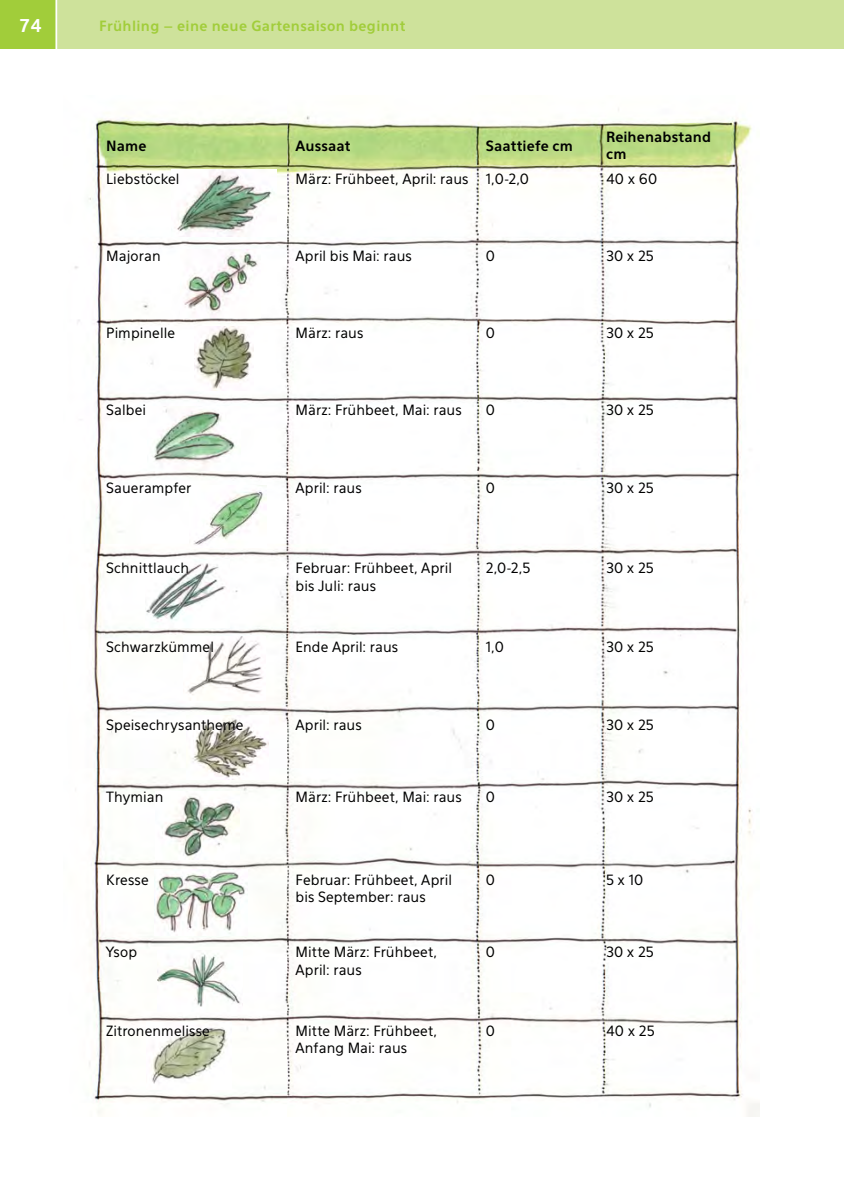
<style>
.page{position:relative;width:844px;height:1191px;background:#fff}
.page>*{position:absolute;margin:0;border:0;box-sizing:border-box;transform-origin:0 0}
.t1{font:700 17.5px "Eau Sans";color:#fff}
.t2{font:14px/17.5px "Eau Sans";letter-spacing:.01em;color:#000}
.t3{font:700 14px/17.5px "Eau Sans";letter-spacing:.005em;color:#000}
.t4{font:700 14px "Eau Sans";letter-spacing:.025em;color:#a1cd3a}
</style>
<div class="page">
<img style="left:74px;top:108px;width:685px;height:1008px">
<img style="left:171px;top:170px;width:105px;height:67px">
<img style="left:181px;top:249px;width:79px;height:68px">
<img style="left:194px;top:326px;width:59px;height:64px">
<img style="left:148px;top:407px;width:92px;height:63px">
<img style="left:190px;top:485px;width:76px;height:63px">
<img style="left:145px;top:559px;width:85px;height:68px">
<img style="left:184px;top:636px;width:81px;height:65px">
<img style="left:186px;top:716px;width:82px;height:63px">
<img style="left:156px;top:791px;width:84px;height:68px">
<img style="left:155px;top:869px;width:93px;height:66px">
<img style="left:158px;top:950px;width:84px;height:61px">
<img style="left:146px;top:1022px;width:85px;height:67px">
<div style="left:0;top:0;width:843px;height:48px;background:#cee29b"></div>
<div style="left:0;top:0;width:56px;height:48px;background:#a1cd3a"></div>
<hr style="left:55px;top:0;width:2px;height:56px;background:#fff">
<hr style="left:843px;top:0;width:1px;height:48px;background:#f79c7b">
<hr style="left:843px;top:47px;width:1px;height:179px;background:#f79c7b">
<p class="t1" style="left:20px;top:16px;width:23px">74</p>
<p class="t4" style="left:99px;top:17px;width:307px">Frühling – eine neue Gartensaison beginnt</p>
<p class="t3" style="left:106px;top:137px;width:42px">Name</p>
<p class="t3" style="left:295px;top:137px;width:56px">Aussaat</p>
<p class="t3" style="left:485px;top:137px;width:89px">Saattiefe cm</p>
<p class="t3" style="left:606px;top:128px;width:106px">Reihenabstand cm</p>
<p class="t2" style="left:106px;top:170px;width:75px">Liebstöckel</p>
<p class="t2" style="left:295px;top:170px;width:235px">März: Frühbeet, April: raus 1,0-2,0</p>
<p class="t2" style="left:606px;top:170px;width:53px">40 x 60</p>
<p class="t2" style="left:106px;top:247px;width:56px">Majoran</p>
<p class="t2" style="left:295px;top:247px;width:118px">April bis Mai: raus</p>
<p class="t2" style="left:485px;top:247px;width:11px">0</p>
<p class="t2" style="left:606px;top:247px;width:49px">30 x 25</p>
<p class="t2" style="left:106px;top:324px;width:70px">Pimpinelle</p>
<p class="t2" style="left:295px;top:324px;width:69px">März: raus</p>
<p class="t2" style="left:485px;top:324px;width:11px">0</p>
<p class="t2" style="left:606px;top:324px;width:49px">30 x 25</p>
<p class="t2" style="left:106px;top:401px;width:41px">Salbei</p>
<p class="t2" style="left:295px;top:401px;width:168px">März: Frühbeet, Mai: raus</p>
<p class="t2" style="left:485px;top:401px;width:11px">0</p>
<p class="t2" style="left:606px;top:401px;width:49px">30 x 25</p>
<p class="t2" style="left:106px;top:479px;width:87px">Sauerampfer</p>
<p class="t2" style="left:295px;top:479px;width:68px">April: raus</p>
<p class="t2" style="left:485px;top:479px;width:11px">0</p>
<p class="t2" style="left:606px;top:479px;width:49px">30 x 25</p>
<p class="t2" style="left:106px;top:559px;width:84px">Schnittlauch</p>
<p class="t2" style="left:295px;top:559px;width:158px">Februar: Frühbeet, April bis Juli: raus</p>
<p class="t2" style="left:485px;top:559px;width:46px">2,0-2,5</p>
<p class="t2" style="left:606px;top:559px;width:49px">30 x 25</p>
<p class="t2" style="left:106px;top:638px;width:109px">Schwarzkümmel</p>
<p class="t2" style="left:295px;top:638px;width:104px">Ende April: raus</p>
<p class="t2" style="left:485px;top:638px;width:20px">1,0</p>
<p class="t2" style="left:606px;top:638px;width:49px">30 x 25</p>
<p class="t2" style="left:106px;top:716px;width:139px">Speisechrysantheme</p>
<p class="t2" style="left:295px;top:716px;width:68px">April: raus</p>
<p class="t2" style="left:485px;top:716px;width:11px">0</p>
<p class="t2" style="left:606px;top:716px;width:49px">30 x 25</p>
<p class="t2" style="left:106px;top:788px;width:59px">Thymian</p>
<p class="t2" style="left:295px;top:788px;width:168px">März: Frühbeet, Mai: raus</p>
<p class="t2" style="left:485px;top:788px;width:11px">0</p>
<p class="t2" style="left:606px;top:788px;width:49px">30 x 25</p>
<p class="t2" style="left:106px;top:870px;width:44px">Kresse</p>
<p class="t2" style="left:295px;top:870px;width:158px">Februar: Frühbeet, April bis September: raus</p>
<p class="t2" style="left:485px;top:870px;width:11px">0</p>
<p class="t2" style="left:606px;top:870px;width:39px">5 x 10</p>
<p class="t2" style="left:106px;top:943px;width:32px">Ysop</p>
<p class="t2" style="left:295px;top:943px;width:143px">Mitte März: Frühbeet,<br>April: raus</p>
<p class="t2" style="left:485px;top:943px;width:11px">0</p>
<p class="t2" style="left:606px;top:943px;width:49px">30 x 25</p>
<p class="t2" style="left:106px;top:1021px;width:105px">Zitronenmelisse</p>
<p class="t2" style="left:295px;top:1021px;width:143px">Mitte März: Frühbeet,<br>Anfang Mai: raus</p>
<p class="t2" style="left:485px;top:1021px;width:11px">0</p>
<p class="t2" style="left:606px;top:1021px;width:50px">40 x 25</p>
</div>
